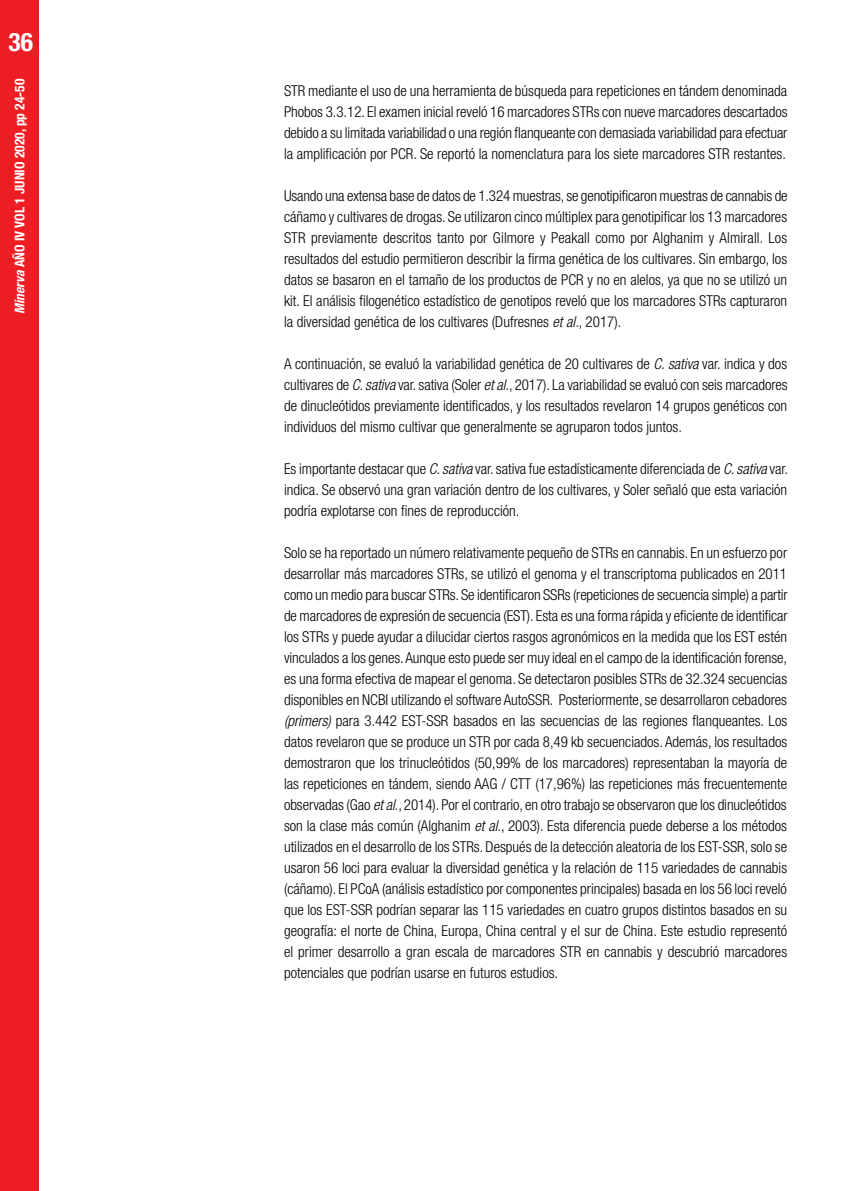
<style>
.page{position:relative;width:851px;height:1191px;background:#fff}
.page>*{position:absolute;margin:0;border:0;box-sizing:border-box;transform-origin:0 0}
.t1{font:700 condensed 25.5px "Helvetica Neue LT Std";color:#fff}
.t2{font:300 condensed 15px/21px "Helvetica Neue LT Std";color:#000;text-align:justify}
.t3{font:700 condensed 13.5px "Helvetica Neue LT Std";color:#fff}
.s1{font-style:italic}
</style>
<div class="page">
<div style="left:0;top:0;width:38px;height:1191px;background:#ed1d24"></div>
<h1 class="t1" style="left:8px;top:27px;width:26px">36</h1>
<p class="t3" style="left:10px;top:321px;width:236px;rotate:-90deg"><span class="s1">Minerva</span> AÑO IV VOL 1 JUNIO 2020, p 06-23</p>
<p class="t3" style="left:12px;top:314px;width:236px;rotate:-90deg"><span class="s1">Minerva</span> AÑO IV VOL 1 JUNIO 2020, pp 24-50</p>
<p class="t2" style="left:284px;top:80px;width:505px">STR mediante el uso de una herramienta de búsqueda para repeticiones en tándem denominada Phobos 3.3.12. El examen inicial reveló 16 marcadores STRs con nueve marcadores descartados debido a su limitada variabilidad o una región flanqueante con demasiada variabilidad para efectuar la amplificación por PCR. Se reportó la nomenclatura para los siete marcadores STR restantes.</p>
<p class="t2" style="left:284px;top:185px;width:505px">Usando una extensa base de datos de 1.324 muestras, se genotipificaron muestras de cannabis de cáñamo y cultivares de drogas. Se utilizaron cinco múltiplex para genotipificar los 13 marcadores STR previamente descritos tanto por Gilmore y Peakall como por Alghanim y Almirall. Los resultados del estudio permitieron describir la firma genética de los cultivares. Sin embargo, los datos se basaron en el tamaño de los productos de PCR y no en alelos, ya que no se utilizó un kit. El análisis filogenético estadístico de genotipos reveló que los marcadores STRs capturaron la diversidad genética de los cultivares (Dufresnes <span class="s1">et al.</span>, 2017).</p>
<p class="t2" style="left:284px;top:353px;width:505px">A continuación, se evaluó la variabilidad genética de 20 cultivares de <span class="s1">C. sativa</span> var. indica y dos cultivares de <span class="s1">C. sativa</span> var. sativa (Soler <span class="s1">et al.</span>, 2017). La variabilidad se evaluó con seis marcadores de dinucleótidos previamente identificados, y los resultados revelaron 14 grupos genéticos con individuos del mismo cultivar que generalmente se agruparon todos juntos.</p>
<p class="t2" style="left:284px;top:458px;width:505px">Es importante destacar que <span class="s1">C. sativa</span> var. sativa fue estadísticamente diferenciada de <span class="s1">C. sativa</span> var. indica. Se observó una gran variación dentro de los cultivares, y Soler señaló que esta variación podría explotarse con fines de reproducción.</p>
<p class="t2" style="left:284px;top:542px;width:505px">Solo se ha reportado un número relativamente pequeño de STRs en cannabis. En un esfuerzo por desarrollar más marcadores STRs, se utilizó el genoma y el transcriptoma publicados en 2011 como un medio para buscar STRs. Se identificaron SSRs (repeticiones de secuencia simple) a partir de marcadores de expresión de secuencia (EST). Esta es una forma rápida y eficiente de identificar los STRs y puede ayudar a dilucidar ciertos rasgos agronómicos en la medida que los EST estén vinculados a los genes. Aunque esto puede ser muy ideal en el campo de la identificación forense, es una forma efectiva de mapear el genoma. Se detectaron posibles STRs de 32.324 secuencias disponibles en NCBI utilizando el software AutoSSR. Posteriormente, se desarrollaron cebadores <span class="s1">(primers)</span> para 3.442 EST-SSR basados en las secuencias de las regiones flanqueantes. Los datos revelaron que se produce un STR por cada 8,49 kb secuenciados. Además, los resultados demostraron que los trinucleótidos (50,99% de los marcadores) representaban la mayoría de las repeticiones en tándem, siendo AAG / CTT (17,96%) las repeticiones más frecuentemente observadas (Gao <span class="s1">et al</span>., 2014). Por el contrario, en otro trabajo se observaron que los dinucleótidos son la clase más común (Alghanim <span class="s1">et al.</span>, 2003). Esta diferencia puede deberse a los métodos utilizados en el desarrollo de los STRs. Después de la detección aleatoria de los EST-SSR, solo se usaron 56 loci para evaluar la diversidad genética y la relación de 115 variedades de cannabis (cáñamo). El PCoA (análisis estadístico por componentes principales) basada en los 56 loci reveló que los EST-SSR podrían separar las 115 variedades en cuatro grupos distintos basados en su geografía: el norte de China, Europa, China central y el sur de China. Este estudio representó el primer desarrollo a gran escala de marcadores STR en cannabis y descubrió marcadores potenciales que podrían usarse en futuros estudios.</p>
</div>
